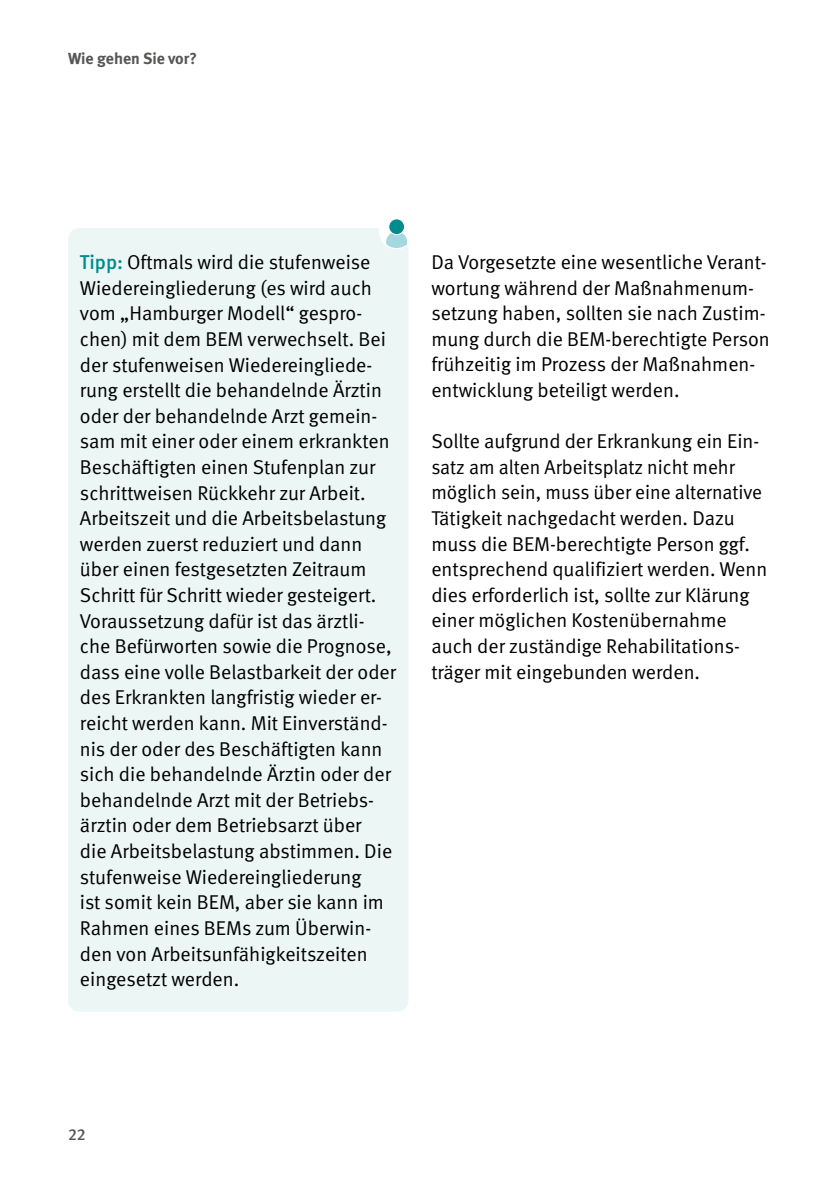
<style>
.page{position:relative;width:840px;height:1191px;background:#fff}
.page>*{position:absolute;margin:0;border:0;box-sizing:border-box;transform-origin:0 0}
.Fließtext_FT_Abstand_vor{font:20px/25.6px "DGUV Meta";color:#000}
.t1{font:700 16px "DGUV Meta";color:#565655}
.t2{font:500 16px "DGUV Meta";color:#565655}
.s1{font-weight:500;color:#008c8e}
</style>
<div class="page">
<div style="left:68px;top:228px;width:340px;height:783px;background:#ebf6f5;border-radius:11px"></div>
<div style="left:379px;top:214px;width:35px;height:35px;background:#fff;border-radius:50%"></div>
<svg style="left:386px;top:232px;width:22px;height:17px"></svg>
<div style="left:388px;top:219px;width:16px;height:16px;background:#008c8e;border-radius:50%"></div>
<div style="left:388px;top:218px;width:16px;height:17px;border:1px solid #fff;border-radius:50%"></div>
<div style="left:378px;top:213px;width:36px;height:36px;border:1px solid #fff;border-radius:50%"></div>
<p class="t1" style="left:68px;top:49px;width:130px">Wie gehen Sie vor?</p>
<p class="Fließtext_FT_Abstand_vor" style="left:80px;top:250px;width:317px"><span class="s1">Tipp:</span> Oftmals wird die stufenweise Wiedereingliederung (es wird auch vom „Hamburger Modell“ gespro&shy;chen) mit dem BEM verwechselt. Bei der stufenweisen Wiedereingliede&shy;rung erstellt die behandelnde Ärztin oder der behandelnde Arzt gemein&shy;sam mit einer oder einem erkrankten Beschäftigten einen Stufenplan zur schrittweisen Rückkehr zur Arbeit.<br>Arbeitszeit und die Arbeitsbelastung werden zuerst reduziert und dann über einen festgesetzten Zeitraum Schritt für Schritt wieder gesteigert.<br>Voraussetzung dafür ist das ärztli&shy;che Befürworten sowie die Prognose, dass eine volle Belastbarkeit der oder des Erkrankten langfristig wieder er&shy;reicht werden kann. Mit Einverständ&shy;nis der oder des Beschäftigten kann sich die behandelnde Ärztin oder der behandelnde Arzt mit der Betriebs&shy;ärztin oder dem Betriebsarzt über<br>die Arbeitsbelastung abstimmen. Die stufenweise Wiedereingliederung<br>ist somit kein BEM, aber sie kann im Rahmen eines BEMs zum Überwin&shy;den von Arbeitsunfähigkeitszeiten eingesetzt werden.</p>
<p class="Fließtext_FT_Abstand_vor" style="left:431px;top:250px;width:340px">Da Vorgesetzte eine wesentliche Verant&shy;wortung während der Maßnahmenum&shy;setzung haben, sollten sie nach Zustim&shy;mung durch die BEM-berechtigte Person frühzeitig im Prozess der Maßnahmen&shy;entwicklung beteiligt werden.</p>
<p class="Fließtext_FT_Abstand_vor" style="left:431px;top:429px;width:337px">Sollte aufgrund der Erkrankung ein Ein&shy;satz am alten Arbeitsplatz nicht mehr möglich sein, muss über eine alternative Tätigkeit nachgedacht werden. Dazu muss die BEM-berechtigte Person ggf. entsprechend qualifiziert werden. Wenn dies erforderlich ist, sollte zur Klärung einer möglichen Kostenübernahme auch der zuständige Rehabilitations&shy;träger mit eingebunden werden.</p>
<p class="t2" style="left:68px;top:1124px;width:19px">22</p>
</div>
